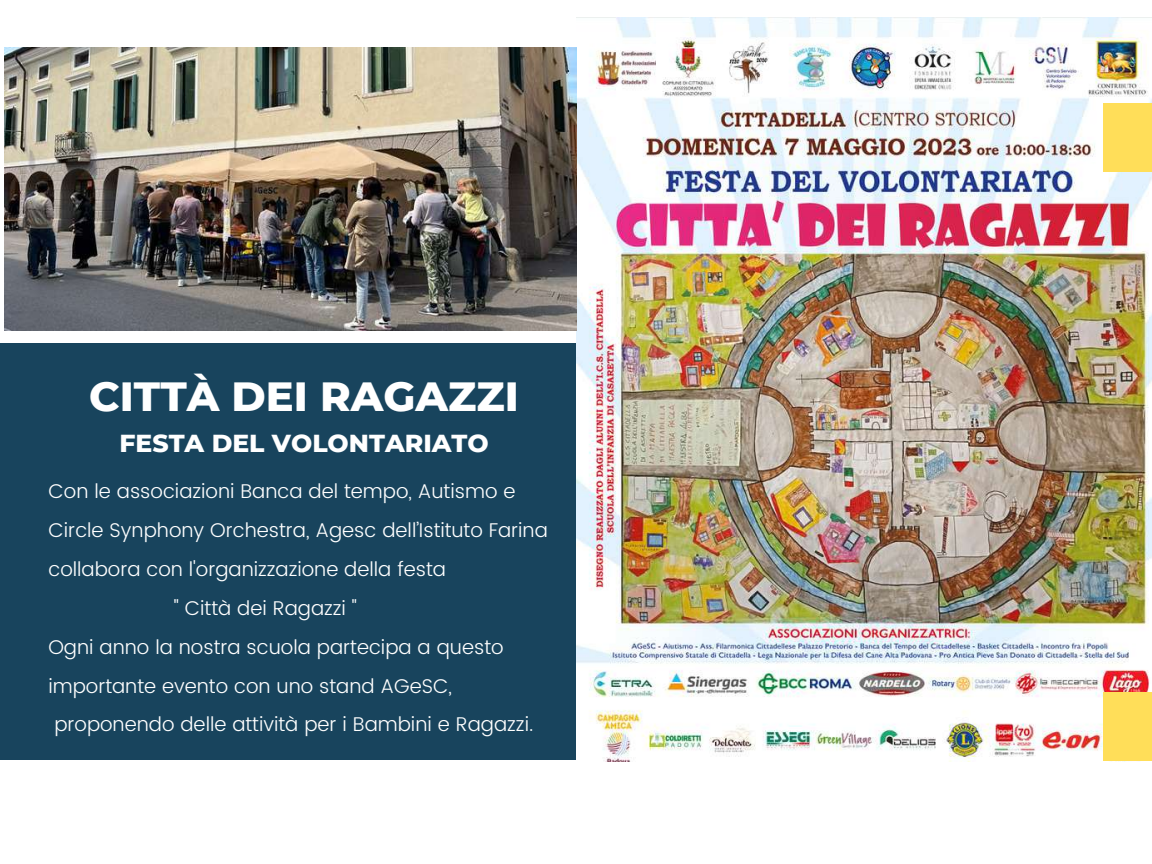
<style>
.page{position:relative;width:1152px;height:864px;background:#fff}
.page>*{position:absolute;margin:0;border:0;box-sizing:border-box;transform-origin:0 0}
.t1{font:800 41.55px "Montserrat";color:#fff}
.t2{font:800 25.05px "Montserrat";color:#fff}
.t3{font:300 19.95px "Poppins";color:#fff}
</style>
<div class="page">
<div style="left:0;top:344px;width:1152px;height:416px;background:#18445d"></div>
<img style="left:576px;top:17px;width:576px;height:744px">
<div style="left:1103px;top:692px;width:49px;height:69px;background:#ffde59"></div>
<div style="left:1103px;top:103px;width:49px;height:69px;background:#ffde59"></div>
<img style="left:5px;top:48px;width:571px;height:282px">
<h1 class="t1" style="left:89px;top:371px;width:431px">CITTÀ DEI RAGAZZI</h1>
<p class="t2" style="left:119px;top:427px;width:371px">FESTA DEL VOLONTARIATO</p>
<p class="t3" style="left:48px;top:480px;width:469px">Con le associazioni Banca del tempo, Autismo e</p>
<p class="t3" style="left:48px;top:518px;width:501px">Circle Synphony Orchestra, Agesc dell’Istituto Farina</p>
<p class="t3" style="left:48px;top:557px;width:399px">collabora con l'organizzazione della festa</p>
<p class="t3" style="left:174px;top:596px;width:185px">" Città dei Ragazzi "</p>
<p class="t3" style="left:48px;top:635px;width:457px">Ogni anno la nostra scuola partecipa a questo</p>
<p class="t3" style="left:48px;top:674px;width:405px">importante evento con uno stand AGeSC,</p>
<p class="t3" style="left:54px;top:713px;width:481px">proponendo delle attività per i Bambini e Ragazzi.</p>
</div>
